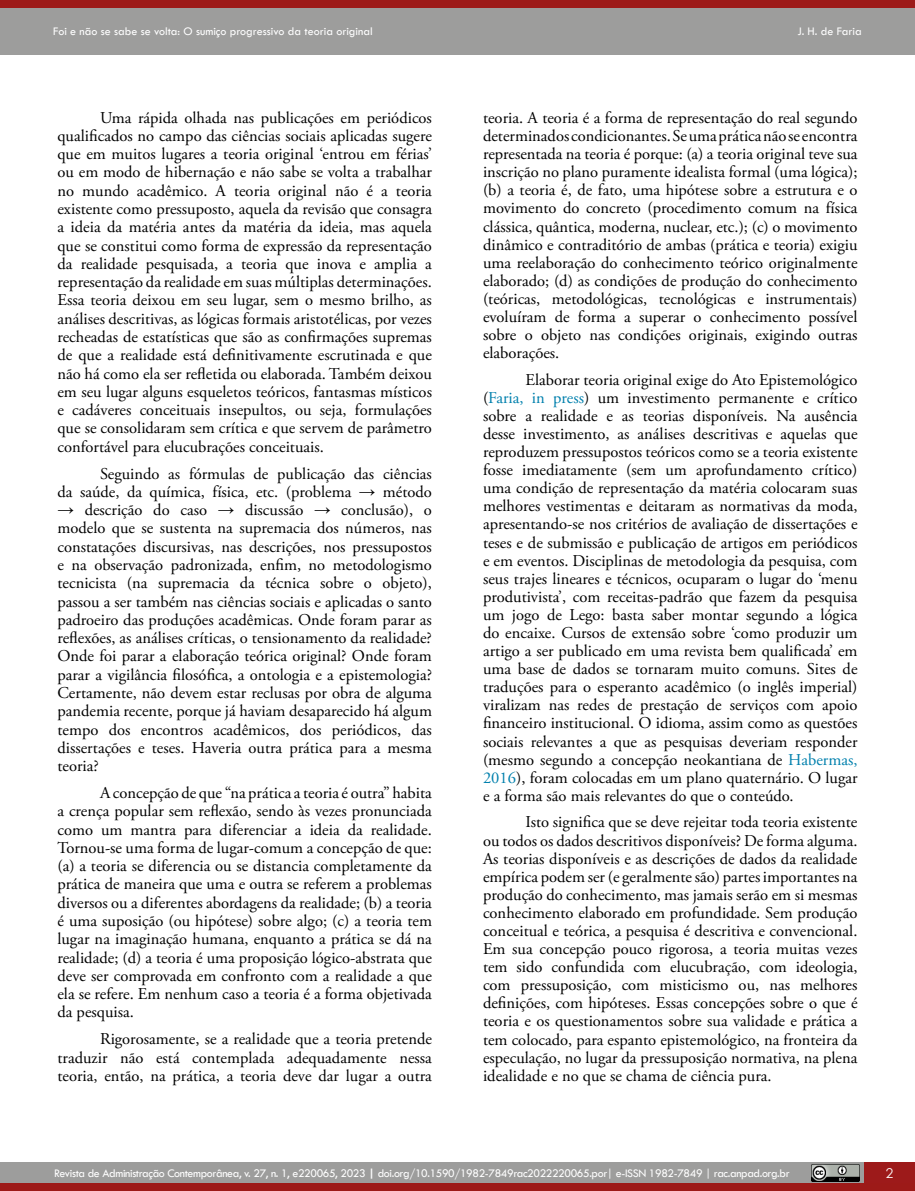
<style>
.page{position:relative;width:915px;height:1191px;background:#fff}
.page>*{position:absolute;margin:0;border:0;box-sizing:border-box;transform-origin:0 0}
.t1{font:16.5px/18.1px "Adobe Garamond Pro";color:#000;text-align:justify}
.t2{font:13.5px "Century Gothic";color:#fff}
.t3{font:12px "Tw Cen";letter-spacing:-.03em;color:#fff}
.t4{font:12px "Tw Cen";color:#fff}
.s1{font-family:"Times New Roman"}
.s2{color:#0080ad}
.s3{font-weight:700}
</style>
<div class="page">
<div style="left:863px;top:1162px;width:51px;height:21px;background:#9d1a1a"></div>
<div style="left:0;top:0;width:914px;height:54px;background:#9d9d9c"></div>
<div style="left:0;top:0;width:914px;height:7px;background:#9d1a18"></div>
<div style="left:0;top:1162px;width:863px;height:21px;background:#9d9d9c"></div>
<div style="left:0;top:1183px;width:914px;height:8px;background:#9d1a18"></div>
<svg style="left:914px;top:1162px;width:1px;height:29px"></svg>
<img style="left:811px;top:1164px;width:48px;height:17px">
<p class="t4" style="left:53px;top:24px;width:321px">Foi e não se sabe se volta: O sumiço progressivo da teoria original</p>
<p class="t3" style="left:797px;top:24px;width:66px">J. H. de Faria</p>
<p class="t1" style="left:57px;top:109px;width:376px;text-indent:43px">Uma rápida olhada nas publicações em periódicos qualificados no campo das ciências sociais aplicadas sugere que em muitos lugares a teoria original ‘entrou em férias’ ou em modo de hibernação e não sabe se volta a trabalhar no mundo acadêmico. A teoria original não é a teoria existente como pressuposto, aquela da revisão que consagra a ideia da matéria antes da matéria da ideia, mas aquela que se constitui como forma de expressão da representação da realidade pesquisada, a teoria que inova e amplia a representação da realidade em suas múltiplas determinações.<br>Essa teoria deixou em seu lugar, sem o mesmo brilho, as análises descritivas, as lógicas formais aristotélicas, por vezes recheadas de estatísticas que são as confirmações supremas de que a realidade está definitivamente escrutinada e que não há como ela ser refletida ou elaborada. Também deixou em seu lugar alguns esqueletos teóricos, fantasmas místicos e cadáveres conceituais insepultos, ou seja, formulações que se consolidaram sem crítica e que servem de parâmetro confortável para elucubrações conceituais.</p>
<p class="t1" style="left:57px;top:465px;width:376px;text-align:right">Seguindo as fórmulas de publicação das ciências<br>da saúde, da química, física, etc. (problema <span class="s1">→</span> método</p>
<p class="t1" style="left:57px;top:501px;width:376px"><span class="s1">→</span> descrição do caso <span class="s1">→</span> discussão <span class="s1">→</span> conclusão), o modelo que se sustenta na supremacia dos números, nas constatações discursivas, nas descrições, nos pressupostos e na observação padronizada, enfim, no metodologismo tecnicista (na supremacia da técnica sobre o objeto), passou a ser também nas ciências sociais e aplicadas o santo padroeiro das produções acadêmicas. Onde foram parar as reflexões, as análises críticas, o tensionamento da realidade?<br>Onde foi parar a elaboração teórica original? Onde foram parar a vigilância filosófica, a ontologia e a epistemologia?<br>Certamente, não devem estar reclusas por obra de alguma pandemia recente, porque já haviam desaparecido há algum tempo dos encontros acadêmicos, dos periódicos, das dissertações e teses. Haveria outra prática para a mesma teoria?</p>
<p class="t1" style="left:57px;top:784px;width:376px;text-indent:43px">A concepção de que “na prática a teoria é outra” habita a crença popular sem reflexão, sendo às vezes pronunciada como um mantra para diferenciar a ideia da realidade.<br>Tornou-se uma forma de lugar-comum a concepção de que: (a) a teoria se diferencia ou se distancia completamente da prática de maneira que uma e outra se referem a problemas diversos ou a diferentes abordagens da realidade; (b) a teoria é uma suposição (ou hipótese) sobre algo; (c) a teoria tem lugar na imaginação humana, enquanto a prática se dá na realidade; (d) a teoria é uma proposição lógico-abstrata que deve ser comprovada em confronto com a realidade a que ela se refere. Em nenhum caso a teoria é a forma objetivada da pesquisa.</p>
<p class="t1" style="left:57px;top:1030px;width:376px;text-indent:43px">Rigorosamente, se a realidade que a teoria pretende traduzir não está contemplada adequadamente nessa teoria, então, na prática, a teoria deve dar lugar a outra</p>
<p class="t1" style="left:483px;top:109px;width:376px">teoria. A teoria é a forma de representação do real segundo determinados condicionantes. Se uma prática não se encontra representada na teoria é porque: (a) a teoria original teve sua inscrição no plano puramente idealista formal (uma lógica); (b) a teoria é, de fato, uma hipótese sobre a estrutura e o movimento do concreto (procedimento comum na física clássica, quântica, moderna, nuclear, etc.); (c) o movimento dinâmico e contraditório de ambas (prática e teoria) exigiu uma reelaboração do conhecimento teórico originalmente elaborado; (d) as condições de produção do conhecimento (teóricas, metodológicas, tecnológicas e instrumentais) evoluíram de forma a superar o conhecimento possível sobre o objeto nas condições originais, exigindo outras elaborações.</p>
<p class="t1" style="left:483px;top:371px;width:376px;text-indent:43px">Elaborar teoria original exige do Ato Epistemológico (<span class="s2">Faria, in press</span>) um investimento permanente e crítico sobre a realidade e as teorias disponíveis. Na ausência desse investimento, as análises descritivas e aquelas que reproduzem pressupostos teóricos como se a teoria existente fosse imediatamente (sem um aprofundamento crítico) uma condição de representação da matéria colocaram suas melhores vestimentas e deitaram as normativas da moda, apresentando-se nos critérios de avaliação de dissertações e teses e de submissão e publicação de artigos em periódicos e em eventos. Disciplinas de metodologia da pesquisa, com seus trajes lineares e técnicos, ocuparam o lugar do ‘menu produtivista’, com receitas-padrão que fazem da pesquisa um jogo de Lego: basta saber montar segundo a lógica do encaixe. Cursos de extensão sobre ‘como produzir um artigo a ser publicado em uma revista bem qualificada’ em uma base de dados se tornaram muito comuns. Sites de traduções para o esperanto acadêmico (o inglês imperial) viralizam nas redes de prestação de serviços com apoio financeiro institucional. O idioma, assim como as questões sociais relevantes a que as pesquisas deveriam responder (mesmo segundo a concepção neokantiana de <span class="s2">Habermas, 2016</span>), foram colocadas em um plano quaternário. O lugar e a forma são mais relevantes do que o conteúdo.</p>
<p class="t1" style="left:483px;top:813px;width:376px;text-indent:43px">Isto significa que se deve rejeitar toda teoria existente ou todos os dados descritivos disponíveis? De forma alguma.<br>As teorias disponíveis e as descrições de dados da realidade empírica podem ser (e geralmente são) partes importantes na produção do conhecimento, mas jamais serão em si mesmas conhecimento elaborado em profundidade. Sem produção conceitual e teórica, a pesquisa é descritiva e convencional.<br>Em sua concepção pouco rigorosa, a teoria muitas vezes tem sido confundida com elucubração, com ideologia, com pressuposição, com misticismo ou, nas melhores definições, com hipóteses. Essas concepções sobre o que é teoria e os questionamentos sobre sua validade e prática a tem colocado, para espanto epistemológico, na fronteira da especulação, no lugar da pressuposição normativa, na plena idealidade e no que se chama de ciência pura.</p>
<p class="t3" style="left:54px;top:1166px;width:736px">Revista de Administração Contemporânea, v. 27, n. 1, e220065, 2023 <span class="s3">|</span> doi.org/10.1590/1982-7849rac2022220065.por| e-ISSN 1982-7849 | rac.anpad.org.br</p>
<p class="t2" style="left:885px;top:1163px;width:9px">2</p>
</div>
